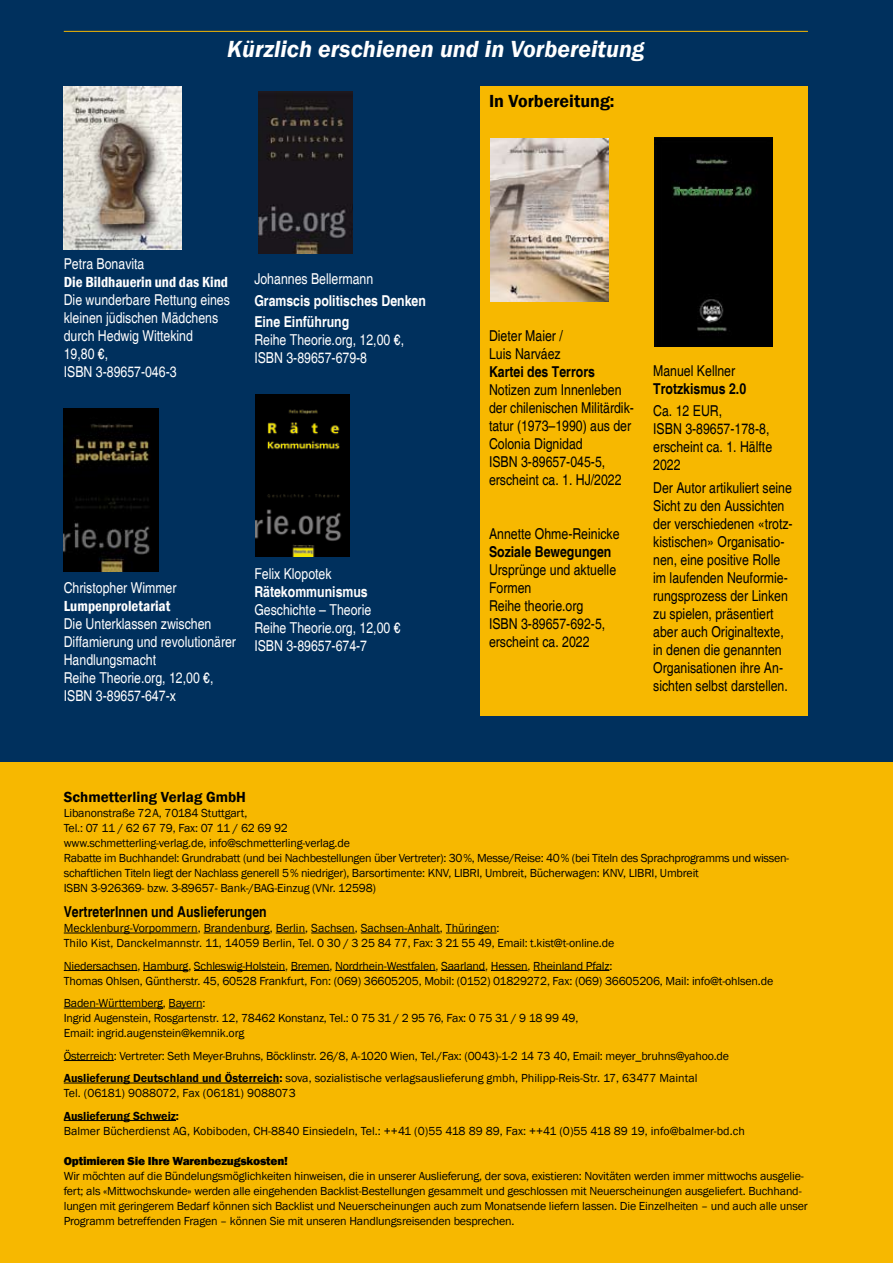
<style>
.page{position:relative;width:893px;height:1263px;background:#fff}
.page>*{position:absolute;margin:0;border:0;box-sizing:border-box;transform-origin:0 0}
.t1{font:italic 600 24px "Franklin Gothic";color:#fff}
.t2{font:600 18px "Franklin Gothic";color:#000}
.t3{font:15.75px "Franklin Gothic";color:#000}
.t4{font:condensed 15px/18px "Helvetica";color:#000}
.t5{font:condensed 15px/18px "Helvetica";color:#fff}
.t6{font:700 condensed 15px "Helvetica";color:#000}
.t7{font:700 condensed 15px/21px "Helvetica";color:#fff}
.t8{font:600 condensed 15px "Franklin Gothic";color:#fff}
.t9{font:600 15px "Franklin Gothic";color:#000}
.t10{font:12px/15px "Franklin Gothic";letter-spacing:-.015em;color:#000}
.t11{font:800 12px "Franklin Gothic";letter-spacing:-.015em;color:#000}
.t12{font:600 12px "Franklin Gothic";color:#000}
.s1{font-weight:600}
</style>
<div class="page">
<div style="left:0;top:0;width:893px;height:803px;background:#00305d"></div>
<div style="left:0;top:762px;width:893px;height:501px;background:#f7b800"></div>
<hr style="left:64px;top:933px;width:134px;height:1px;background:#000">
<hr style="left:204px;top:933px;width:66px;height:1px;background:#000">
<svg style="left:276px;top:933px;width:29px;height:1px"></svg>
<hr style="left:311px;top:933px;width:44px;height:1px;background:#000">
<hr style="left:361px;top:933px;width:79px;height:1px;background:#000">
<hr style="left:446px;top:933px;width:51px;height:1px;background:#000">
<hr style="left:64px;top:970px;width:73px;height:1px;background:#000">
<hr style="left:143px;top:970px;width:45px;height:1px;background:#000">
<hr style="left:194px;top:970px;width:91px;height:1px;background:#000">
<hr style="left:291px;top:970px;width:39px;height:1px;background:#000">
<hr style="left:335px;top:970px;width:101px;height:1px;background:#000">
<hr style="left:441px;top:970px;width:44px;height:1px;background:#000">
<hr style="left:491px;top:970px;width:37px;height:1px;background:#000">
<hr style="left:533px;top:970px;width:76px;height:1px;background:#000">
<hr style="left:64px;top:1008px;width:99px;height:1px;background:#000">
<hr style="left:169px;top:1008px;width:33px;height:1px;background:#000">
<hr style="left:64px;top:1060px;width:50px;height:1px;background:#000">
<hr style="left:64px;top:1083px;width:215px;height:1px;background:#000">
<hr style="left:64px;top:1120px;width:112px;height:1px;background:#000">
<div style="left:480px;top:86px;width:328px;height:629px;background:#f7b800"></div>
<hr style="left:64px;top:31px;width:744px;height:1px;background:#f7b800">
<img style="left:64px;top:86px;width:118px;height:163px">
<img style="left:64px;top:408px;width:94px;height:164px">
<img style="left:258px;top:92px;width:95px;height:161px">
<img style="left:255px;top:395px;width:95px;height:161px">
<img style="left:490px;top:138px;width:118px;height:163px">
<div style="left:655px;top:137px;width:118px;height:210px;background:#000"></div>
<h1 class="t1" style="left:227px;top:34px;width:419px">Kürzlich erschienen und in Vorbereitung</h1>
<p class="t5" style="left:64px;top:255px;width:82px">Petra Bonavita</p>
<p class="t8" style="left:64px;top:272px;width:166px">Die Bildhauerin und das Kind</p>
<p class="t5" style="left:64px;top:291px;width:168px">Die wunderbare Rettung eines kleinen jüdischen Mädchens durch Hedwig Wittekind<br>19,80 €,<br>ISBN 3-89657-046-3</p>
<p class="t5" style="left:254px;top:270px;width:120px">Johannes Bellermann</p>
<p class="t7" style="left:254px;top:290px;width:173px">Gramscis politisches Denken<br>Eine Einführung</p>
<p class="t5" style="left:254px;top:331px;width:151px">Reihe Theorie.org, 12,00 €,<br>ISBN 3-89657-679-8</p>
<p class="t5" style="left:64px;top:579px;width:114px">Christopher Wimmer</p>
<p class="t8" style="left:64px;top:596px;width:108px">Lumpenproletariat</p>
<p class="t5" style="left:64px;top:615px;width:174px">Die Unterklassen zwischen<br>Diffamierung und revolutionärer<br>Handlungsmacht<br>Reihe Theorie.org, 12,00 €,<br>ISBN 3-89657-647-x</p>
<p class="t5" style="left:254px;top:565px;width:79px">Felix Klopotek</p>
<p class="t7" style="left:254px;top:581px;width:115px">Rätekommunismus</p>
<p class="t5" style="left:254px;top:601px;width:148px">Geschichte – Theorie<br>Reihe Theorie.org, 12,00 €<br>ISBN 3-89657-674-7</p>
<h2 class="t2" style="left:489px;top:90px;width:127px">In Vorbereitung:</h2>
<p class="t4" style="left:489px;top:327px;width:75px">Dieter Maier /<br>Luis Narváez</p>
<p class="t6" style="left:489px;top:363px;width:107px">Kartei des Terrors</p>
<p class="t4" style="left:489px;top:381px;width:146px">Notizen zum Innenleben der chilenischen Militärdik&shy;tatur (1973–1990) aus der<br>Colonia Dignidad<br>ISBN 3-89657-045-5, erscheint ca. 1. HJ/2022</p>
<p class="t4" style="left:489px;top:525px;width:132px">Annette Ohme-Reinicke</p>
<p class="t6" style="left:489px;top:543px;width:124px">Soziale Bewegungen</p>
<p class="t4" style="left:489px;top:561px;width:129px">Ursprünge und aktuelle<br>Formen<br>Reihe theorie.org<br>ISBN 3-89657-692-5, erscheint ca. 2022</p>
<p class="t4" style="left:653px;top:361px;width:84px">Manuel Kellner</p>
<p class="t6" style="left:653px;top:379px;width:94px">Trotzkismus 2.0</p>
<p class="t4" style="left:653px;top:402px;width:120px">Ca. 12 EUR,<br>ISBN 3-89657-178-8, erscheint ca. 1. Hälfte<br>2022</p>
<p class="t4" style="left:653px;top:478px;width:141px">Der Autor artikuliert seine<br>Sicht zu den Aussichten der verschiedenen «trotz&shy;kistischen» Organisatio&shy;nen, eine positive Rolle im laufenden Neuformie&shy;rungsprozess der Linken zu spielen, präsentiert aber auch Originaltexte, in denen die genannten<br>Organisationen ihre An&shy;sichten selbst darstellen.</p>
<p class="t9" style="left:64px;top:787px;width:184px">Schmetterling Verlag GmbH</p>
<p class="t10" style="left:64px;top:805px;width:727px">Libanonstraße 72A, 70184 Stuttgart,<br>Tel.: 07 11 / 62 67 79, Fax: 07 11 / 62 69 92<br>www.schmetterling-verlag.de, info@schmetterling-verlag.de<br>Rabatte im Buchhandel: Grundrabatt (und bei Nachbestellungen über Vertreter): 30%, Messe/Reise: 40% (bei Titeln des Sprachprogramms und wissen&shy;schaftlichen Titeln liegt der Nachlass generell 5% niedriger), Barsortimente: KNV, LIBRI, Umbreit, Bücherwagen: KNV, LIBRI, Umbreit<br>ISBN 3-926369- bzw. 3-89657- Bank-/BAG-Einzug (VNr. 12598)</p>
<p class="t6" style="left:64px;top:903px;width:204px">VertreterInnen und Auslieferungen</p>
<p class="t10" style="left:64px;top:921px;width:552px">Mecklenburg-Vorpommern, Brandenburg, Berlin, Sachsen, Sachsen-Anhalt, Thüringen:<br>Thilo Kist, Danckelmannstr. 11, 14059 Berlin, Tel. 0 30 / 3 25 84 77, Fax: 3 21 55 49, Email: t.kist@t-online.de</p>
<p class="t10" style="left:64px;top:958px;width:711px">Niedersachsen, Hamburg, Schleswig-Holstein, Bremen, Nordrhein-Westfalen, Saarland, Hessen, Rheinland Pfalz:<br>Thomas Ohlsen, Güntherstr. 45, 60528 Frankfurt, Fon: (069) 36605205, Mobil: (0152) 01829272, Fax: (069) 36605206, Mail: info@t-ohlsen.de</p>
<p class="t10" style="left:64px;top:996px;width:516px">Baden-Württemberg, Bayern:<br>Ingrid Augenstein, Rosgartenstr. 12, 78462 Konstanz, Tel.: 0 75 31 / 2 95 76, Fax: 0 75 31 / 9 18 99 49,<br>Email: ingrid.augenstein@kemnik.org</p>
<p class="t10" style="left:64px;top:1044px;width:667px;line-height:22.5px">Österreich: Vertreter: Seth Meyer-Bruhns, Böcklinstr. 26/8, A-1020 Wien, Tel./Fax: (0043)-1-2 14 73 40, Email: meyer_bruhns@yahoo.de<br><span class="s1">Auslieferung Deutschland und Österreich:</span> sova, sozialistische verlagsauslieferung gmbh, Philipp-Reis-Str. 17, 63477 Maintal</p>
<p class="t10" style="left:64px;top:1086px;width:233px">Tel. (06181) 9088072, Fax (06181) 9088073</p>
<p class="t12" style="left:64px;top:1108px;width:117px">Auslieferung Schweiz:</p>
<p class="t10" style="left:64px;top:1123px;width:682px">Balmer Bücherdienst AG, Kobiboden, CH-8840 Einsiedeln, Tel.: ++41 (0)55 418 89 89, Fax: ++41 (0)55 418 89 19, info@balmer-bd.ch</p>
<p class="t11" style="left:64px;top:1153px;width:226px">Optimieren Sie Ihre Warenbezugskosten!</p>
<p class="t10" style="left:64px;top:1168px;width:745px">Wir möchten auf die Bündelungsmöglichkeiten hinweisen, die in unserer Auslieferung, der sova, existieren: Novitäten werden immer mittwochs ausgelie&shy;fert; als «Mittwochskunde» werden alle eingehenden Backlist-Bestellungen gesammelt und geschlossen mit Neuerscheinungen ausgeliefert. Buchhand&shy;lungen mit geringerem Bedarf können sich Backlist und Neuerscheinungen auch zum Monatsende liefern lassen. Die Einzelheiten – und auch alle unser Programm betreffenden Fragen – können Sie mit unseren Handlungsreisenden besprechen.</p>
<h3 class="t3" style="left:64px;top:1215px;width:11px">8</h3>
</div>
